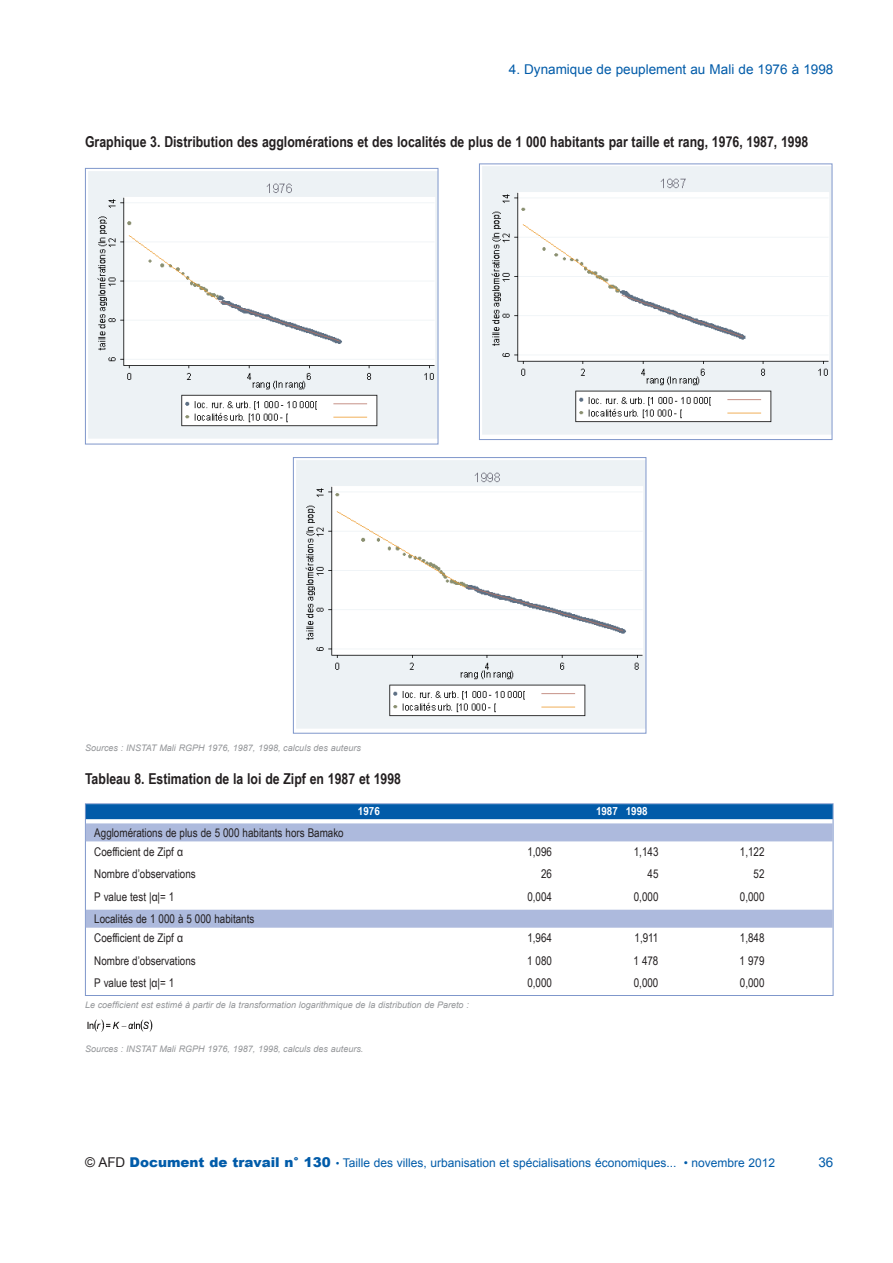
<style>
.page{position:relative;width:893px;height:1263px;background:#fff}
.page>*{position:absolute;margin:0;border:0;box-sizing:border-box;transform-origin:0 0}
.t1{font:700 15px "Arial Narrow";color:#231f20}
.t2{font:13.5px "Arial";color:#015ba9}
.t3{font:12px/18.5px "Arial Narrow";color:#231f20}
.t4{font:12px "Arial";color:#015ba9}
.t5{font:700 11.25px "Arial Narrow";color:#fff;scale:1.06 1}
.t6{font:italic 9px "Arial";color:#939598}
.s1{font-size:13.5px;color:#231f20}
.s2{font-weight:900;font-size:13.5px}
.s3{font-size:10.5px}
</style>
<div class="page">
<img style="left:88px;top:171px;width:348px;height:268px">
<div style="left:85px;top:168px;width:353px;height:276px;border:1px solid #7f97cb"></div>
<img style="left:482px;top:166px;width:348px;height:269px">
<div style="left:479px;top:164px;width:353px;height:276px;border:1px solid #7f97cb"></div>
<img style="left:296px;top:460px;width:348px;height:269px">
<div style="left:293px;top:457px;width:353px;height:277px;border:1px solid #7f97cb"></div>
<img style="left:87px;top:1020px;width:66px;height:12px">
<div style="left:86px;top:804px;width:747px;height:15px;background:#015ba9"></div>
<div style="left:86px;top:823px;width:747px;height:18px;background:#adbadd"></div>
<div style="left:86px;top:910px;width:747px;height:18px;background:#adbadd"></div>
<p class="t2" style="left:509px;top:61px;width:326px">4. Dynamique de peuplement au Mali de 1976 à 1998</p>
<p class="t1" style="left:85px;top:133px;width:725px">Graphique 3. Distribution des agglomérations et des localités de plus de 1 000 habitants par taille et rang, 1976, 1987, 1998</p>
<p class="t6" style="left:85px;top:743px;width:277px">Sources : INSTAT Mali RGPH 1976, 1987, 1998, calculs des auteurs</p>
<p class="t1" style="left:85px;top:770px;width:318px">Tableau 8. Estimation de la loi de Zipf en 1987 et 1998</p>
<p class="t3" style="left:94px;top:824px;width:251px">Agglomérations de plus de 5 000 habitants hors Bamako<br>Coefficient de Zipf α</p>
<p class="t5" style="left:358px;top:804px;width:22px">1976</p>
<p class="t5" style="left:596px;top:804px;width:50px">1987 1998</p>
<p class="t3" style="left:527px;top:842px;width:26px">1,096</p>
<p class="t3" style="left:634px;top:842px;width:26px">1,143</p>
<p class="t3" style="left:740px;top:842px;width:26px">1,122</p>
<p class="t3" style="left:94px;top:865px;width:103px">Nombre d’observations</p>
<p class="t3" style="left:541px;top:865px;width:12px">26</p>
<p class="t3" style="left:647px;top:865px;width:12px">45</p>
<p class="t3" style="left:753px;top:865px;width:12px">52</p>
<p class="t3" style="left:94px;top:888px;width:82px">P value test |α|= 1</p>
<p class="t3" style="left:527px;top:888px;width:26px">0,004</p>
<p class="t3" style="left:634px;top:888px;width:26px">0,000</p>
<p class="t3" style="left:740px;top:888px;width:26px">0,000</p>
<p class="t3" style="left:94px;top:910px;width:162px">Localités de 1 000 à 5 000 habitants<br>Coefficient de Zipf α</p>
<p class="t3" style="left:527px;top:928px;width:26px">1,964</p>
<p class="t3" style="left:635px;top:928px;width:25px">1,911</p>
<p class="t3" style="left:740px;top:928px;width:26px">1,848</p>
<p class="t3" style="left:94px;top:951px;width:103px">Nombre d’observations</p>
<p class="t3" style="left:527px;top:951px;width:26px">1 080</p>
<p class="t3" style="left:634px;top:951px;width:26px">1 478</p>
<p class="t3" style="left:740px;top:951px;width:26px">1 979</p>
<p class="t3" style="left:94px;top:974px;width:82px">P value test |α|= 1</p>
<p class="t3" style="left:527px;top:974px;width:26px">0,000</p>
<p class="t3" style="left:634px;top:974px;width:26px">0,000</p>
<p class="t3" style="left:740px;top:974px;width:26px">0,000</p>
<p class="t6" style="left:85px;top:1000px;width:385px">Le coefficient est estimé à partir de la transformation logarithmique de la distribution de Pareto :</p>
<p class="t6" style="left:85px;top:1044px;width:280px">Sources : INSTAT Mali RGPH 1976, 1987, 1998, calculs des auteurs.</p>
<p class="t4" style="left:85px;top:1156px;width:692px"><span class="s1">© AFD</span> <span class="s2">Document de travail n° 130</span> <span class="s3">•</span> Taille des villes, urbanisation et spécialisations économiques... • novembre 2012</p>
<p class="t2" style="left:818px;top:1154px;width:17px">36</p>
</div>
